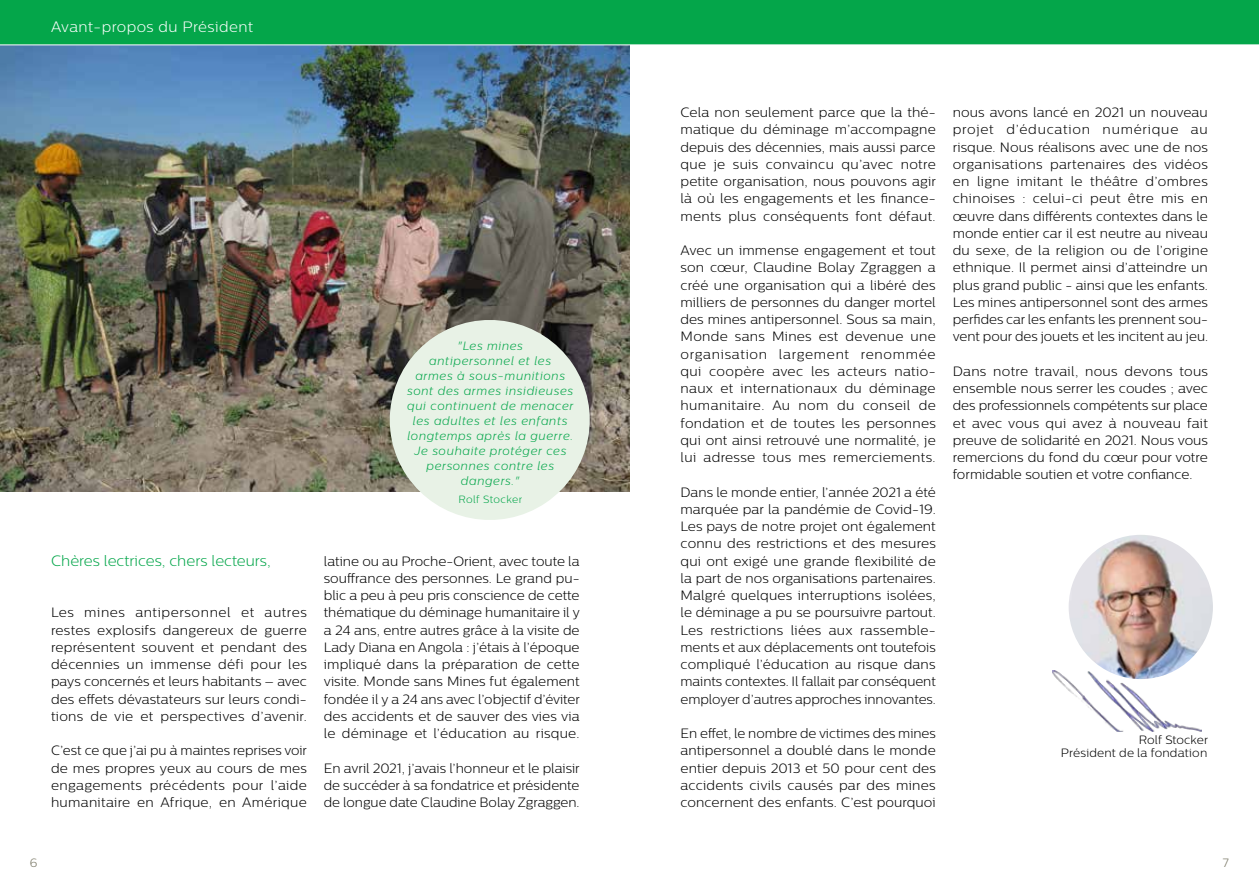
<style>
.page{position:relative;width:1259px;height:893px;background:#fff}
.page>*{position:absolute;margin:0;border:0;box-sizing:border-box;transform-origin:0 0}
.t1{font:300 15px "Centrale Sans";color:#04a64a}
.t2{font:300 15px "Centrale Sans";letter-spacing:.03em;color:#fff}
.t3{font:300 13.5px/17.2px "Centrale Sans";letter-spacing:.005em;color:#000;text-align:justify}
.t4{font:italic 300 12px/15px "Centrale Sans";letter-spacing:.05em;color:#04a64a;text-align:center}
.t5{font:300 12px/13.5px "Centrale Sans";letter-spacing:.015em;color:#000;text-align:right}
.t6{font:300 12px "Centrale Sans";color:#797765}
.t7{font:300 10.5px "Centrale Sans";letter-spacing:.03em;color:#04a64a}
</style>
<div class="page">
<img style="left:0;top:45px;width:629px;height:446px">
<svg style="left:376px;top:306px;width:227px;height:214px;background:#c6cbbf"></svg>
<img style="left:1068px;top:535px;width:145px;height:144px;border-radius:72px">
<img style="left:1052px;top:670px;width:149px;height:61px">
<div style="left:0;top:0;width:1259px;height:45px;background:#04a64a"></div>
<p class="t2" style="left:51px;top:19px;width:204px">Avant-propos du Président</p>
<p class="t4" style="left:407px;top:338px;width:168px">"Les mines<br>antipersonnel et les<br>armes à sous-munitions sont des armes insidieuses qui continuent de menacer les adultes et les enfants longtemps après la guerre.<br>Je souhaite protéger ces personnes contre les dangers."</p>
<p class="t7" style="left:458px;top:494px;width:65px">Rolf Stocker</p>
<p class="t1" style="left:51px;top:552px;width:221px">Chères lectrices, chers lecteurs,</p>
<p class="t3" style="left:51px;top:604px;width:257px">Les mines antipersonnel et autres restes explosifs dangereux de guerre représentent souvent et pendant des décennies un immense défi pour les pays concernés et leurs habitants – avec des effets dévastateurs sur leurs condi&shy;tions de vie et perspectives d’avenir.</p>
<p class="t3" style="left:51px;top:742px;width:257px">C’est ce que j’ai pu à maintes reprises voir de mes propres yeux au cours de mes engagements précédents pour l’aide humanitaire en Afrique, en Amérique</p>
<p class="t3" style="left:324px;top:552px;width:258px">latine ou au Proche-Orient, avec toute la souffrance des personnes. Le grand pu&shy;blic a peu à peu pris conscience de cette thématique du déminage humanitaire il y a 24 ans, entre autres grâce à la visite de Lady Diana en Angola : j’étais à l’époque impliqué dans la préparation de cette visite. Monde sans Mines fut également fondée il y a 24 ans avec l’objectif d’éviter des accidents et de sauver des vies via le déminage et l’éducation au risque.</p>
<p class="t3" style="left:324px;top:759px;width:257px">En avril 2021, j’avais l’honneur et le plaisir de succéder à sa fondatrice et présidente de longue date Claudine Bolay Zgraggen.</p>
<p class="t3" style="left:680px;top:104px;width:257px">Cela non seulement parce que la thé&shy;matique du déminage m’accompagne depuis des décennies, mais aussi parce que je suis convaincu qu’avec notre petite organisation, nous pouvons agir là où les engagements et les finance&shy;ments plus conséquents font défaut.</p>
<p class="t3" style="left:680px;top:242px;width:257px">Avec un immense engagement et tout son cœur, Claudine Bolay Zgraggen a créé une organisation qui a libéré des milliers de personnes du danger mortel des mines antipersonnel. Sous sa main, Monde sans Mines est devenue une organisation largement renommée qui coopère avec les acteurs natio&shy;naux et internationaux du déminage humanitaire. Au nom du conseil de fondation et de toutes les personnes qui ont ainsi retrouvé une normalité, je lui adresse tous mes remerciements.</p>
<p class="t3" style="left:680px;top:483px;width:257px">Dans le monde entier, l’année 2021 a été marquée par la pandémie de Covid-19.<br>Les pays de notre projet ont également connu des restrictions et des mesures qui ont exigé une grande flexibilité de la part de nos organisations partenaires.<br>Malgré quelques interruptions isolées, le déminage a pu se poursuivre partout.<br>Les restrictions liées aux rassemble&shy;ments et aux déplacements ont toutefois compliqué l’éducation au risque dans maints contextes. Il fallait par conséquent employer d’autres approches innovantes.</p>
<p class="t3" style="left:680px;top:725px;width:257px">En effet, le nombre de victimes des mines antipersonnel a doublé dans le monde entier depuis 2013 et 50 pour cent des accidents civils causés par des mines concernent des enfants. C’est pourquoi</p>
<p class="t3" style="left:952px;top:104px;width:257px">nous avons lancé en 2021 un nouveau projet d’éducation numérique au risque. Nous réalisons avec une de nos organisations partenaires des vidéos en ligne imitant le théâtre d’ombres chinoises : celui-ci peut être mis en œuvre dans différents contextes dans le monde entier car il est neutre au niveau du sexe, de la religion ou de l’origine ethnique. Il permet ainsi d’atteindre un plus grand public - ainsi que les enfants.<br>Les mines antipersonnel sont des armes perfides car les enfants les prennent sou&shy;vent pour des jouets et les incitent au jeu.</p>
<p class="t3" style="left:952px;top:362px;width:257px">Dans notre travail, nous devons tous ensemble nous serrer les coudes ; avec des professionnels compétents sur place et avec vous qui avez à nouveau fait preuve de solidarité en 2021. Nous vous remercions du fond du cœur pour votre formidable soutien et votre confiance.</p>
<p class="t5" style="left:1061px;top:732px;width:149px">Rolf Stocker<br>Président de la fondation</p>
<p class="t6" style="left:30px;top:856px;width:9px">6</p>
<p class="t6" style="left:1222px;top:856px;width:8px">7</p>
</div>
